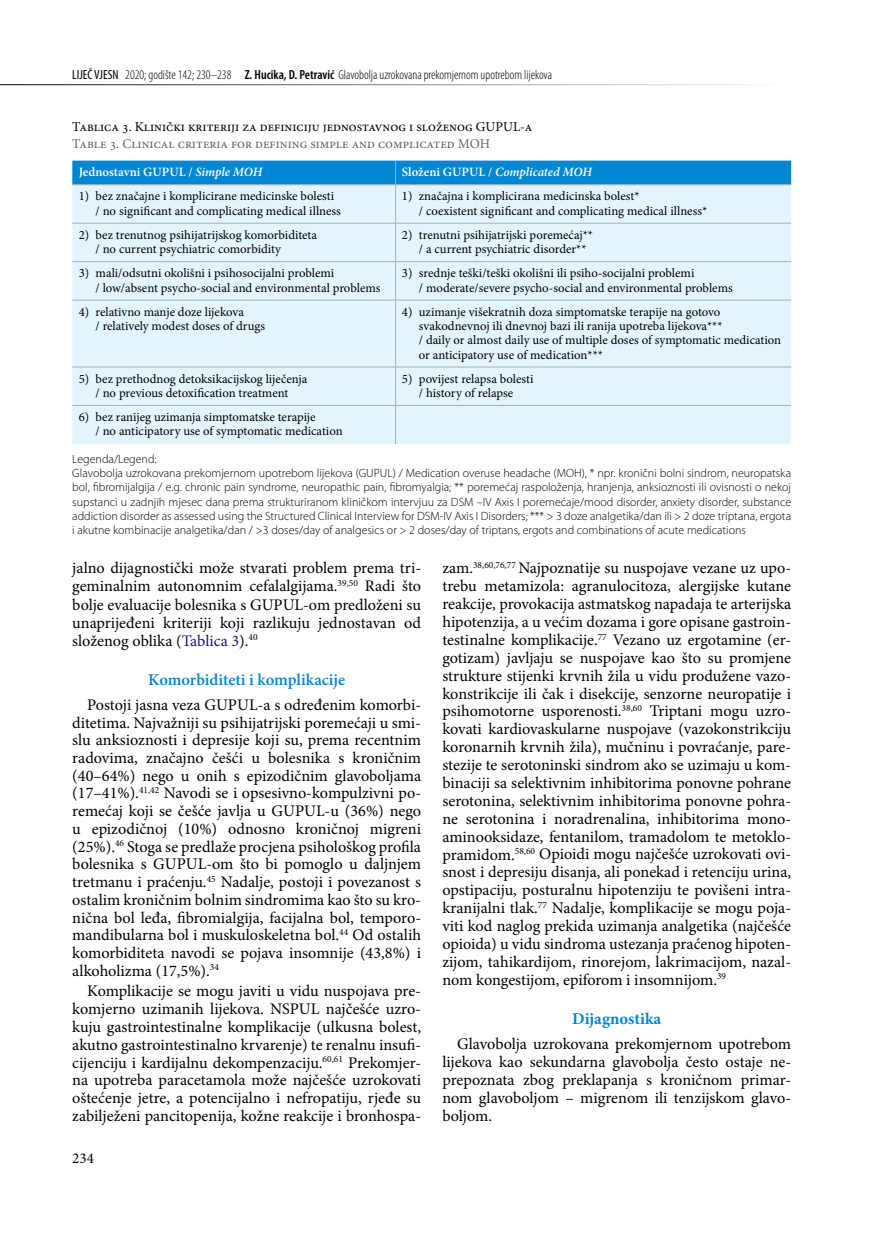
<style>
.page{position:relative;width:872px;height:1234px;background:#fff}
.page>*{position:absolute;margin:0;border:0;box-sizing:border-box;transform-origin:0 0}
.t1{font:600 16.5px "Minion Pro";color:#0087d1}
.t2{font:700 16.5px "Minion Pro";color:#0087d1}
.t3{font:16.2px/17.9px "Minion Pro";color:#000;text-align:justify}
.t4{font:15px "Minion Pro";color:#000}
.t5{font:13.5px "Minion Pro";color:#000}
.t6{font:13.5px "Minion Pro";color:#646365}
.t7{font:300 condensed 13.2px "Myriad Pro";color:#000}
.t8{font:12.75px/14.2px "Minion Pro";letter-spacing:-.005em;color:#000}
.t9{font:italic 600 12.75px "Minion Pro";letter-spacing:-.005em;color:#fff}
.t10{font:600 12.75px "Minion Pro";color:#fff}
.t11{font:300 12px/14.2px "Myriad Pro";color:#000}
.s1{font-weight:400}
.s2{font-weight:600}
.s3{font-style:italic}
.s4{font-style:normal}
.s5{color:#231177}
</style>
<div class="page">
<hr style="left:0;top:84px;width:791px;height:1px;background:#000">
<div style="left:72px;top:185px;width:719px;height:259px;background:#e4f4fd"></div>
<div style="left:72px;top:160px;width:719px;height:24px;background:#0087d1"></div>
<hr style="left:72px;top:184px;width:323px;height:1px;background:#adaeb1">
<hr style="left:395px;top:184px;width:396px;height:1px;background:#adaeb1">
<hr style="left:395px;top:185px;width:1px;height:38px;background:#adaeb1">
<hr style="left:72px;top:223px;width:323px;height:1px;background:#adaeb1">
<hr style="left:395px;top:223px;width:396px;height:1px;background:#adaeb1">
<hr style="left:395px;top:223px;width:1px;height:38px;background:#adaeb1">
<hr style="left:72px;top:261px;width:323px;height:1px;background:#adaeb1">
<hr style="left:395px;top:261px;width:396px;height:1px;background:#adaeb1">
<hr style="left:395px;top:262px;width:1px;height:37px;background:#adaeb1">
<hr style="left:72px;top:299px;width:323px;height:1px;background:#adaeb1">
<hr style="left:395px;top:299px;width:396px;height:1px;background:#adaeb1">
<hr style="left:395px;top:300px;width:1px;height:66px;background:#adaeb1">
<hr style="left:72px;top:366px;width:323px;height:1px;background:#adaeb1">
<hr style="left:395px;top:366px;width:396px;height:1px;background:#adaeb1">
<hr style="left:395px;top:367px;width:1px;height:38px;background:#adaeb1">
<hr style="left:72px;top:405px;width:323px;height:1px;background:#adaeb1">
<hr style="left:395px;top:405px;width:396px;height:1px;background:#adaeb1">
<hr style="left:395px;top:406px;width:1px;height:38px;background:#adaeb1">
<p class="t7" style="left:72px;top:67px;width:481px"><span class="s1">LIJEČ VJESN</span> 2020; godište 142; 230–238 <span class="s2">Z. Hucika, D. Petravić</span> Glavobolja uzrokovana prekomjernom upotrebom lijekova</p>
<p class="t5" style="left:72px;top:118px;width:462px">Tablica 3. Klinički kriteriji za definiciju jednostavnog i složenog GUPUL-a</p>
<p class="t6" style="left:72px;top:135px;width:419px">Table 3. Clinical criteria for defining simple and complicated MOH</p>
<p class="t10" style="left:79px;top:163px;width:185px">Jednostavni GUPUL / <span class="s3">Simple MOH</span></p>
<p class="t9" style="left:402px;top:163px;width:192px"><span class="s4">Složeni GUPUL /</span> Complicated MOH</p>
<p class="t8" style="left:96px;top:189px;width:247px;text-indent:-17px">1) bez značajne i komplicirane medicinske bolesti / no significant and complicating medical illness</p>
<p class="t8" style="left:419px;top:189px;width:290px;text-indent:-17px">1) značajna i komplicirana medicinska bolest*<br>/ coexistent significant and complicating medical illness*</p>
<p class="t8" style="left:96px;top:228px;width:223px;text-indent:-17px">2) bez trenutnog psihijatrijskog komorbiditeta / no current psychiatric comorbidity</p>
<p class="t8" style="left:419px;top:228px;width:176px;text-indent:-17px">2) trenutni psihijatrijski poremećaj** / a current psychiatric disorder**</p>
<p class="t8" style="left:96px;top:266px;width:286px;text-indent:-17px">3) mali/odsutni okolišni i psihosocijalni problemi<br>/ low/absent psycho-social and environmental problems</p>
<p class="t8" style="left:419px;top:266px;width:315px;text-indent:-17px">3) srednje teški/teški okolišni ili psiho-socijalni problemi<br>/ moderate/severe psycho-social and environmental problems</p>
<p class="t8" style="left:96px;top:304px;width:171px;text-indent:-17px">4) relativno manje doze lijekova<br>/ relatively modest doses of drugs</p>
<p class="t8" style="left:419px;top:304px;width:364px;text-indent:-17px">4) uzimanje višekratnih doza simptomatske terapije na gotovo svakodnevnoj ili dnevnoj bazi ili ranija upotreba lijekova***<br>/ daily or almost daily use of multiple doses of symptomatic medication or anticipatory use of medication***</p>
<p class="t8" style="left:79px;top:371px;width:230px;text-align:center">5) bez prethodnog detoksikacijskog liječenja / no previous detoxification treatment</p>
<p class="t8" style="left:402px;top:371px;width:133px;text-align:center">5) povijest relapsa bolesti / history of relapse</p>
<p class="t8" style="left:96px;top:410px;width:249px;text-indent:-17px">6) bez ranijeg uzimanja simptomatske terapije<br>/ no anticipatory use of symptomatic medication</p>
<p class="t11" style="left:72px;top:451px;width:720px">Legenda/Legend:<br>Glavobolja uzrokovana prekomjernom upotrebom lijekova (GUPUL) / Medication overuse headache (MOH), * npr. kronični bolni sindrom, neuropatska bol, fibromijalgija / e.g. chronic pain syndrome, neuropathic pain, fibromyalgia; ** poremećaj raspoloženja, hranjenja, anksioznosti ili ovisnosti o nekoj supstanci u zadnjih mjesec dana prema strukturiranom kliničkom intervjuu za DSM –IV Axis I poremećaje/mood disorder, anxiety disorder, substance addiction disorder as assessed using the Structured Clinical Interview for DSM-IV Axis I Disorders; *** &gt; 3 doze analgetika/dan ili &gt; 2 doze triptana, ergota i akutne kombinacije analgetika/dan / &gt;3 doses/day of analgesics or &gt; 2 doses/day of triptans, ergots and combinations of acute medications</p>
<p class="t3" style="left:72px;top:559px;width:350px">jalno dijagnostički može stvarati problem prema tri&shy;geminalnim autonomnim cefalalgijama.<sup>39,50</sup> Radi što bolje evaluacije bolesnika s GUPUL-om predloženi su unaprijeđeni kriteriji koji razlikuju jednostavan od složenog oblika (<span class="s5">Tablica 3</span>).<sup>40</sup></p>
<p class="t1" style="left:148px;top:668px;width:198px">Komorbiditeti i komplikacije</p>
<p class="t3" style="left:72px;top:695px;width:350px;text-indent:15px">Postoji jasna veza GUPUL-a s određenim komorbi&shy;ditetima. Najvažniji su psihijatrijski poremećaji u smi&shy;slu anksioznosti i depresije koji su, prema recentnim radovima, značajno češći u bolesnika s kroničnim (40–64%) nego u onih s epizodičnim glavoboljama (17–41%).<sup>41,42</sup> Navodi se i opsesivno-kompulzivni po&shy;remećaj koji se češće javlja u GUPUL-u (36%) nego u epizodičnoj (10%) odnosno kroničnoj migreni (25%).<sup>46</sup> Stoga se predlaže procjena psihološkog profila bolesnika s GUPUL-om što bi pomoglo u daljnjem tretmanu i praćenju.<sup>45</sup> Nadalje, postoji i povezanost s ostalim kroničnim bolnim sindromima kao što su kro&shy;nična bol leđa, fibromialgija, facijalna bol, temporo&shy;mandibularna bol i muskuloskeletna bol.<sup>44</sup> Od ostalih komorbiditeta navodi se pojava insomnije (43,8%) i alkoholizma (17,5%).<sup>34</sup></p>
<p class="t3" style="left:72px;top:981px;width:350px;text-indent:15px">Komplikacije se mogu javiti u vidu nuspojava pre&shy;komjerno uzimanih lijekova. NSPUL najčešće uzro&shy;kuju gastrointestinalne komplikacije (ulkusna bolest, akutno gastrointestinalno krvarenje) te renalnu insufi&shy;cijenciju i kardijalnu dekompenzaciju.<sup>60,61</sup> Prekomjer&shy;na upotreba paracetamola može najčešće uzrokovati oštećenje jetre, a potencijalno i nefropatiju, rjeđe su zabilježeni pancitopenija, kožne reakcije i bronhospa-</p>
<p class="t4" style="left:72px;top:1147px;width:23px">234</p>
<p class="t3" style="left:442px;top:559px;width:350px">zam.<sup>38,60,76,77</sup> Najpoznatije su nuspojave vezane uz upo&shy;trebu metamizola: agranulocitoza, alergijske kutane reakcije, provokacija astmatskog napadaja te arterijska hipotenzija, a u većim dozama i gore opisane gastroin&shy;testinalne komplikacije.<sup>77</sup> Vezano uz ergotamine (er&shy;gotizam) javljaju se nuspojave kao što su promjene strukture stijenki krvnih žila u vidu produžene vazo&shy;konstrikcije ili čak i disekcije, senzorne neuropatije i psihomotorne usporenosti.<sup>38,60</sup> Triptani mogu uzro&shy;kovati kardiovaskularne nuspojave (vazokonstrikciju koronarnih krvnih žila), mučninu i povraćanje, pare&shy;stezije te serotoninski sindrom ako se uzimaju u kom&shy;binaciji sa selektivnim inhibitorima ponovne pohrane serotonina, selektivnim inhibitorima ponovne pohra&shy;ne serotonina i noradrenalina, inhibitorima mono&shy;aminooksidaze, fentanilom, tramadolom te metoklo&shy;pramidom.<sup>58,60</sup> Opioidi mogu najčešće uzrokovati ovi&shy;snost i depresiju disanja, ali ponekad i retenciju urina, opstipaciju, posturalnu hipotenziju te povišeni intra&shy;kranijalni tlak.<sup>77</sup> Nadalje, komplikacije se mogu poja&shy;viti kod naglog prekida uzimanja analgetika (najčešće opioida) u vidu sindroma ustezanja praćenog hipoten&shy;zijom, tahikardijom, rinorejom, lakrimacijom, nazal&shy;nom kongestijom, epiforom i insomnijom.<sup>39</sup></p>
<p class="t2" style="left:572px;top:1007px;width:91px">Dijagnostika</p>
<p class="t3" style="left:442px;top:1034px;width:350px;text-indent:15px">Glavobolja uzrokovana prekomjernom upotrebom lijekova kao sekundarna glavobolja često ostaje ne&shy;prepoznata zbog preklapanja s kroničnom primar&shy;nom glavoboljom – migrenom ili tenzijskom glavo&shy;boljom.</p>
</div>
